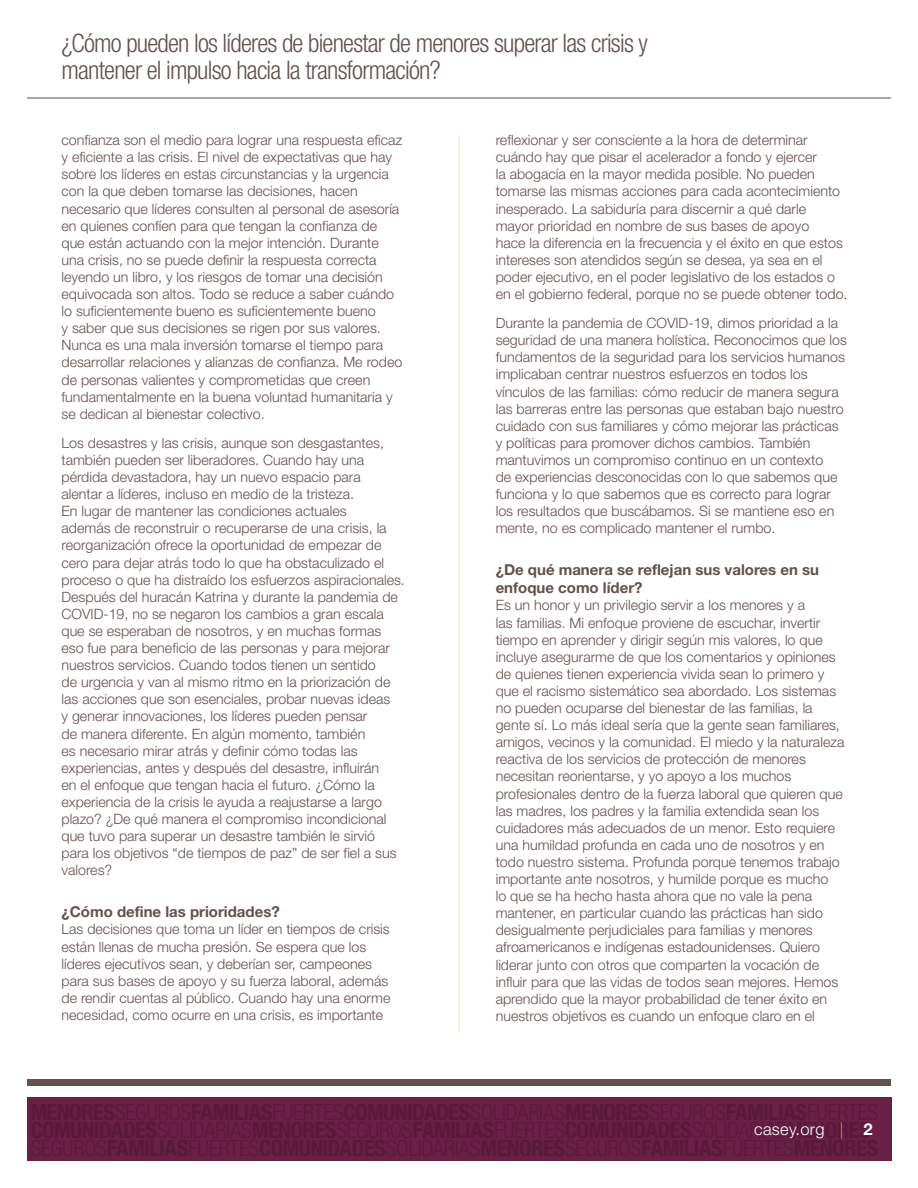
<style>
.page{position:relative;width:918px;height:1188px;background:#fff}
.page>*{position:absolute;margin:0;border:0;box-sizing:border-box;transform-origin:0 0}
.t1{font:300 condensed 25.5px/27px "Helvetica Neue LT Std";letter-spacing:-.03em;color:#61514d}
.t2{font:300 16.5px "Helvetica Neue LT Std";letter-spacing:.02em;color:#fff}
.Head_3{font:700 15px/18px "Helvetica Neue LT Std";color:#61514d}
.body{font:300 14.25px/17.1px "Helvetica Neue LT Std";color:#61514d}
.s1{color:#f18a21}
.s2{font-weight:700}
</style>
<div class="page">
<div style="left:27px;top:1098px;width:864px;height:63px;background:#692045"></div>
<div style="left:27px;top:1079px;width:864px;height:7px;background:#61514d"></div>
<hr style="left:27px;top:98px;width:864px;height:1px;background:#61514d">
<hr style="left:459px;top:135px;width:1px;height:898px;background:#e9e7b7">
<h1 class="t1" style="left:62px;top:29px;width:588px">¿Cómo pueden los líderes de bienestar de menores superar las crisis y mantener el impulso hacia la transformación?</h1>
<p class="body" style="left:62px;top:131px;width:342px">confianza son el medio para lograr una respuesta eficaz y eficiente a las crisis. El nivel de expectativas que hay sobre los líderes en estas circunstancias y la urgencia con la que deben tomarse las decisiones, hacen necesario que líderes consulten al personal de asesoría en quienes confíen para que tengan la confianza de que están actuando con la mejor intención. Durante una crisis, no se puede definir la respuesta correcta leyendo un libro, y los riesgos de tomar una decisión equivocada son altos. Todo se reduce a saber cuándo lo suficientemente bueno es suficientemente bueno<br>y saber que sus decisiones se rigen por sus valores.<br>Nunca es una mala inversión tomarse el tiempo para desarrollar relaciones y alianzas de confianza. Me rodeo de personas valientes y comprometidas que creen fundamentalmente en la buena voluntad humanitaria y se dedican al bienestar colectivo.</p>
<p class="body" style="left:62px;top:434px;width:345px">Los desastres y las crisis, aunque son desgastantes, también pueden ser liberadores. Cuando hay una pérdida devastadora, hay un nuevo espacio para alentar a líderes, incluso en medio de la tristeza.<br>En lugar de mantener las condiciones actuales<br>además de reconstruir o recuperarse de una crisis, la reorganización ofrece la oportunidad de empezar de cero para dejar atrás todo lo que ha obstaculizado el proceso o que ha distraído los esfuerzos aspiracionales.<br>Después del huracán Katrina y durante la pandemia de COVID-19, no se negaron los cambios a gran escala que se esperaban de nosotros, y en muchas formas eso fue para beneficio de las personas y para mejorar nuestros servicios. Cuando todos tienen un sentido<br>de urgencia y van al mismo ritmo en la priorización de las acciones que son esenciales, probar nuevas ideas<br>y generar innovaciones, los líderes pueden pensar<br>de manera diferente. En algún momento, también<br>es necesario mirar atrás y definir cómo todas las experiencias, antes y después del desastre, influirán<br>en el enfoque que tengan hacia el futuro. ¿Cómo la experiencia de la crisis le ayuda a reajustarse a largo plazo? ¿De qué manera el compromiso incondicional que tuvo para superar un desastre también le sirvió para los objetivos “de tiempos de paz” de ser fiel a sus valores?</p>
<p class="Head_3" style="left:62px;top:903px;width:220px">¿Cómo define las prioridades?</p>
<p class="body" style="left:62px;top:921px;width:330px">Las decisiones que toma un líder en tiempos de crisis están llenas de mucha presión. Se espera que los líderes ejecutivos sean, y deberían ser, campeones para sus bases de apoyo y su fuerza laboral, además de rendir cuentas al público. Cuando hay una enorme necesidad, como ocurre en una crisis, es importante</p>
<p class="body" style="left:496px;top:131px;width:353px">reflexionar y ser consciente a la hora de determinar cuándo hay que pisar el acelerador a fondo y ejercer<br>la abogacía en la mayor medida posible. No pueden tomarse las mismas acciones para cada acontecimiento inesperado. La sabiduría para discernir a qué darle mayor prioridad en nombre de sus bases de apoyo<br>hace la diferencia en la frecuencia y el éxito en que estos intereses son atendidos según se desea, ya sea en el poder ejecutivo, en el poder legislativo de los estados o en el gobierno federal, porque no se puede obtener todo.</p>
<p class="body" style="left:496px;top:314px;width:353px">Durante la pandemia de COVID-19, dimos prioridad a la seguridad de una manera holística. Reconocimos que los fundamentos de la seguridad para los servicios humanos implicaban centrar nuestros esfuerzos en todos los vínculos de las familias: cómo reducir de manera segura las barreras entre las personas que estaban bajo nuestro cuidado con sus familiares y cómo mejorar las prácticas y políticas para promover dichos cambios. También mantuvimos un compromiso continuo en un contexto<br>de experiencias desconocidas con lo que sabemos que funciona y lo que sabemos que es correcto para lograr los resultados que buscábamos. Si se mantiene eso en mente, no es complicado mantener el rumbo.</p>
<p class="Head_3" style="left:496px;top:561px;width:325px">¿De qué manera se reflejan sus valores en su enfoque como líder?</p>
<p class="body" style="left:496px;top:597px;width:350px">Es un honor y un privilegio servir a los menores y a<br>las familias. Mi enfoque proviene de escuchar, invertir tiempo en aprender y dirigir según mis valores, lo que incluye asegurarme de que los comentarios y opiniones de quienes tienen experiencia vivida sean lo primero y que el racismo sistemático sea abordado. Los sistemas no pueden ocuparse del bienestar de las familias, la gente sí. Lo más ideal sería que la gente sean familiares, amigos, vecinos y la comunidad. El miedo y la naturaleza reactiva de los servicios de protección de menores necesitan reorientarse, y yo apoyo a los muchos profesionales dentro de la fuerza laboral que quieren que las madres, los padres y la familia extendida sean los cuidadores más adecuados de un menor. Esto requiere una humildad profunda en cada uno de nosotros y en todo nuestro sistema. Profunda porque tenemos trabajo importante ante nosotros, y humilde porque es mucho<br>lo que se ha hecho hasta ahora que no vale la pena mantener, en particular cuando las prácticas han sido desigualmente perjudiciales para familias y menores afroamericanos e indígenas estadounidenses. Quiero liderar junto con otros que comparten la vocación de influir para que las vidas de todos sean mejores. Hemos aprendido que la mayor probabilidad de tener éxito en nuestros objetivos es cuando un enfoque claro en el</p>
<p class="t2" style="left:754px;top:1119px;width:120px">casey.org <span class="s1">|</span> <span class="s2">2</span></p>
</div>
